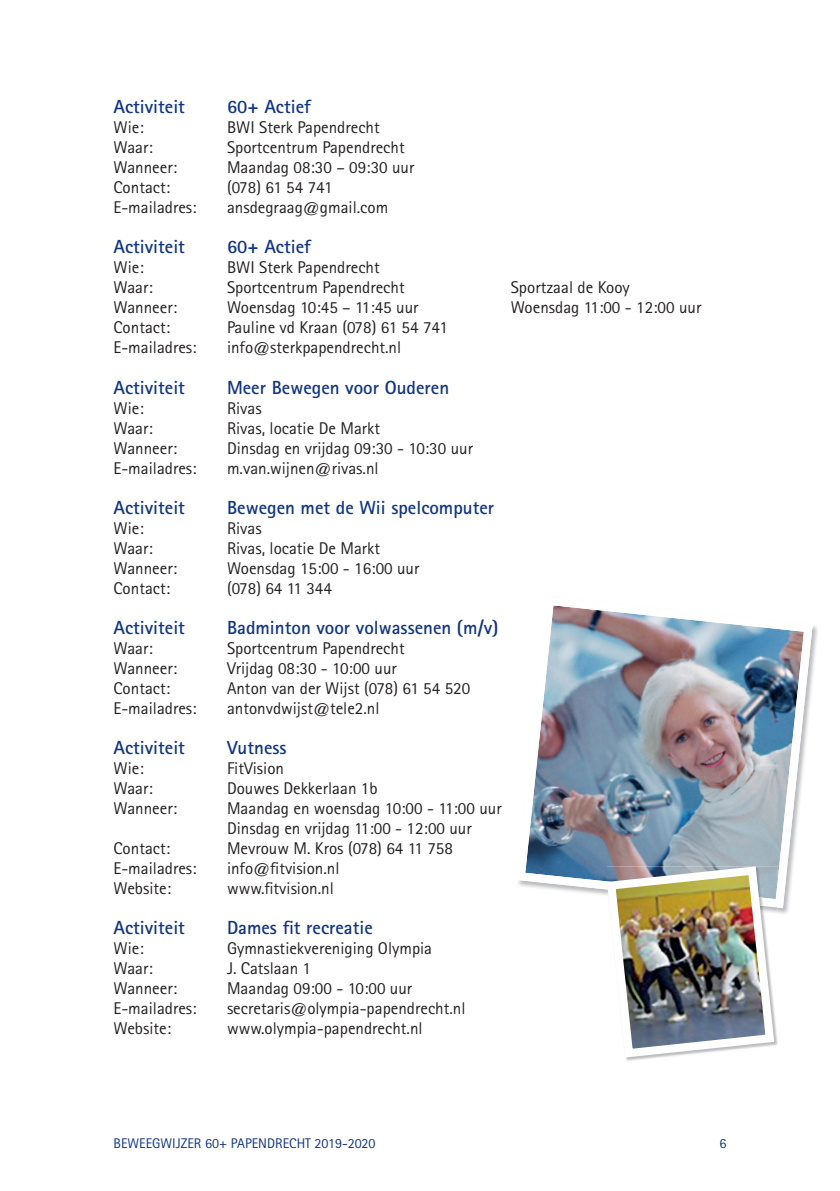
<style>
.page{position:relative;width:840px;height:1191px;background:#fff}
.page>*{position:absolute;margin:0;border:0;box-sizing:border-box;transform-origin:0 0}
.t1{font:700 19px "Rotis Sans Serif";color:#103581}
.t2{font:17px/20px "Rotis Sans Serif";color:#231f20}
.t3{font:17px "Rotis Sans Serif";letter-spacing:-.02em;color:#231f20}
.t4{font:14px "Rotis Sans Serif";color:#103581}
</style>
<div class="page">
<img style="left:518px;top:605px;width:294px;height:303px">
<img style="left:602px;top:862px;width:176px;height:199px">
<p class="t1" style="left:113px;top:95px;width:73px">Activiteit</p>
<p class="t1" style="left:227px;top:95px;width:85px">60+ Actief</p>
<p class="t2" style="left:113px;top:118px;width:32px">Wie:</p>
<p class="t2" style="left:227px;top:118px;width:154px">BWI Sterk Papendrecht</p>
<p class="t2" style="left:113px;top:138px;width:41px">Waar:</p>
<p class="t2" style="left:227px;top:138px;width:179px">Sportcentrum Papendrecht</p>
<p class="t2" style="left:113px;top:158px;width:65px">Wanneer:</p>
<p class="t2" style="left:227px;top:158px;width:189px">Maandag 08:30 – 09:30 uur</p>
<p class="t2" style="left:113px;top:177px;width:58px">Contact:</p>
<p class="t3" style="left:227px;top:178px;width:107px">(078) 61 54 741</p>
<p class="t2" style="left:113px;top:197px;width:85px">E-mailadres:</p>
<p class="t2" style="left:227px;top:197px;width:163px">ansdegraag@gmail.com</p>
<p class="t1" style="left:113px;top:235px;width:73px">Activiteit</p>
<p class="t1" style="left:227px;top:235px;width:85px">60+ Actief</p>
<p class="t2" style="left:113px;top:258px;width:32px">Wie:</p>
<p class="t2" style="left:227px;top:258px;width:154px">BWI Sterk Papendrecht</p>
<p class="t2" style="left:113px;top:278px;width:41px">Waar:</p>
<p class="t2" style="left:227px;top:278px;width:179px">Sportcentrum Papendrecht</p>
<p class="t2" style="left:510px;top:278px;width:120px">Sportzaal de Kooy</p>
<p class="t2" style="left:113px;top:298px;width:65px">Wanneer:</p>
<p class="t2" style="left:227px;top:298px;width:193px">Woensdag 10:45 – 11:45 uur</p>
<p class="t2" style="left:510px;top:298px;width:192px">Woensdag 11:00 - 12:00 uur</p>
<p class="t2" style="left:113px;top:317px;width:58px">Contact:</p>
<p class="t2" style="left:227px;top:317px;width:222px">Pauline vd Kraan (078) 61 54 741</p>
<p class="t2" style="left:113px;top:337px;width:85px">E-mailadres:</p>
<p class="t2" style="left:227px;top:337px;width:176px">info@sterkpapendrecht.nl</p>
<p class="t1" style="left:113px;top:375px;width:73px">Activiteit</p>
<p class="t1" style="left:227px;top:375px;width:223px">Meer Bewegen voor Ouderen</p>
<p class="t2" style="left:113px;top:398px;width:32px">Wie:</p>
<p class="t2" style="left:227px;top:398px;width:36px">Rivas</p>
<p class="t2" style="left:113px;top:418px;width:41px">Waar:</p>
<p class="t2" style="left:227px;top:418px;width:154px">Rivas, locatie De Markt</p>
<p class="t2" style="left:113px;top:438px;width:65px">Wanneer:</p>
<p class="t2" style="left:227px;top:438px;width:247px">Dinsdag en vrijdag 09:30 - 10:30 uur</p>
<p class="t2" style="left:113px;top:457px;width:85px">E-mailadres:</p>
<p class="t2" style="left:227px;top:457px;width:153px">m.van.wijnen@rivas.nl</p>
<p class="t1" style="left:113px;top:495px;width:73px">Activiteit</p>
<p class="t1" style="left:227px;top:495px;width:268px">Bewegen met de Wii spelcomputer</p>
<p class="t2" style="left:113px;top:518px;width:32px">Wie:</p>
<p class="t2" style="left:227px;top:518px;width:36px">Rivas</p>
<p class="t2" style="left:113px;top:538px;width:41px">Waar:</p>
<p class="t2" style="left:227px;top:538px;width:154px">Rivas, locatie De Markt</p>
<p class="t2" style="left:113px;top:558px;width:65px">Wanneer:</p>
<p class="t2" style="left:227px;top:558px;width:194px">Woensdag 15:00 - 16:00 uur</p>
<p class="t2" style="left:113px;top:577px;width:58px">Contact:</p>
<p class="t2" style="left:227px;top:577px;width:106px">(078) 64 11 344</p>
<p class="t1" style="left:113px;top:615px;width:73px">Activiteit</p>
<p class="t1" style="left:227px;top:615px;width:273px">Badminton voor volwassenen (m/v)</p>
<p class="t2" style="left:113px;top:638px;width:41px">Waar:</p>
<p class="t2" style="left:227px;top:638px;width:179px">Sportcentrum Papendrecht</p>
<p class="t2" style="left:113px;top:658px;width:65px">Wanneer:</p>
<p class="t2" style="left:227px;top:658px;width:171px">Vrijdag 08:30 - 10:00 uur</p>
<p class="t2" style="left:113px;top:678px;width:58px">Contact:</p>
<p class="t2" style="left:227px;top:678px;width:244px">Anton van der Wijst (078) 61 54 520</p>
<p class="t2" style="left:113px;top:697px;width:85px">E-mailadres:</p>
<p class="t2" style="left:227px;top:697px;width:154px">antonvdwijst@tele2.nl</p>
<p class="t1" style="left:113px;top:735px;width:73px">Activiteit</p>
<p class="t1" style="left:227px;top:735px;width:61px">Vutness</p>
<p class="t2" style="left:113px;top:758px;width:32px">Wie:</p>
<p class="t2" style="left:227px;top:758px;width:58px">FitVision</p>
<p class="t2" style="left:113px;top:778px;width:41px">Waar:</p>
<p class="t2" style="left:227px;top:778px;width:152px">Douwes Dekkerlaan 1b</p>
<p class="t2" style="left:113px;top:798px;width:65px">Wanneer:</p>
<p class="t2" style="left:227px;top:798px;width:276px">Maandag en woensdag 10:00 - 11:00 uur<br>Dinsdag en vrijdag 11:00 - 12:00 uur</p>
<p class="t2" style="left:113px;top:837px;width:58px">Contact:</p>
<p class="t2" style="left:227px;top:837px;width:227px">Mevrouw M. Kros (078) 64 11 758</p>
<p class="t2" style="left:113px;top:857px;width:85px">E-mailadres:</p>
<p class="t2" style="left:227px;top:857px;width:114px">info@fitvision.nl</p>
<p class="t2" style="left:113px;top:877px;width:59px">Website:</p>
<p class="t2" style="left:227px;top:877px;width:108px">www.fitvision.nl</p>
<p class="t1" style="left:113px;top:915px;width:73px">Activiteit</p>
<p class="t1" style="left:227px;top:915px;width:147px">Dames fit recreatie</p>
<p class="t2" style="left:113px;top:938px;width:32px">Wie:</p>
<p class="t2" style="left:227px;top:938px;width:206px">Gymnastiekvereniging Olympia</p>
<p class="t2" style="left:113px;top:958px;width:41px">Waar:</p>
<p class="t2" style="left:227px;top:958px;width:86px">J. Catslaan 1</p>
<p class="t2" style="left:113px;top:978px;width:65px">Wanneer:</p>
<p class="t2" style="left:227px;top:978px;width:187px">Maandag 09:00 - 10:00 uur</p>
<p class="t2" style="left:113px;top:997px;width:85px">E-mailadres:</p>
<p class="t2" style="left:227px;top:997px;width:240px">secretaris@olympia-papendrecht.nl</p>
<p class="t2" style="left:113px;top:1017px;width:59px">Website:</p>
<p class="t2" style="left:227px;top:1017px;width:197px">www.olympia-papendrecht.nl</p>
<p class="t4" style="left:113px;top:1134px;width:263px">BEWEEGWIJZER 60+ PAPENDRECHT 2019-2020</p>
<p class="t4" style="left:719px;top:1134px;width:8px">6</p>
</div>
